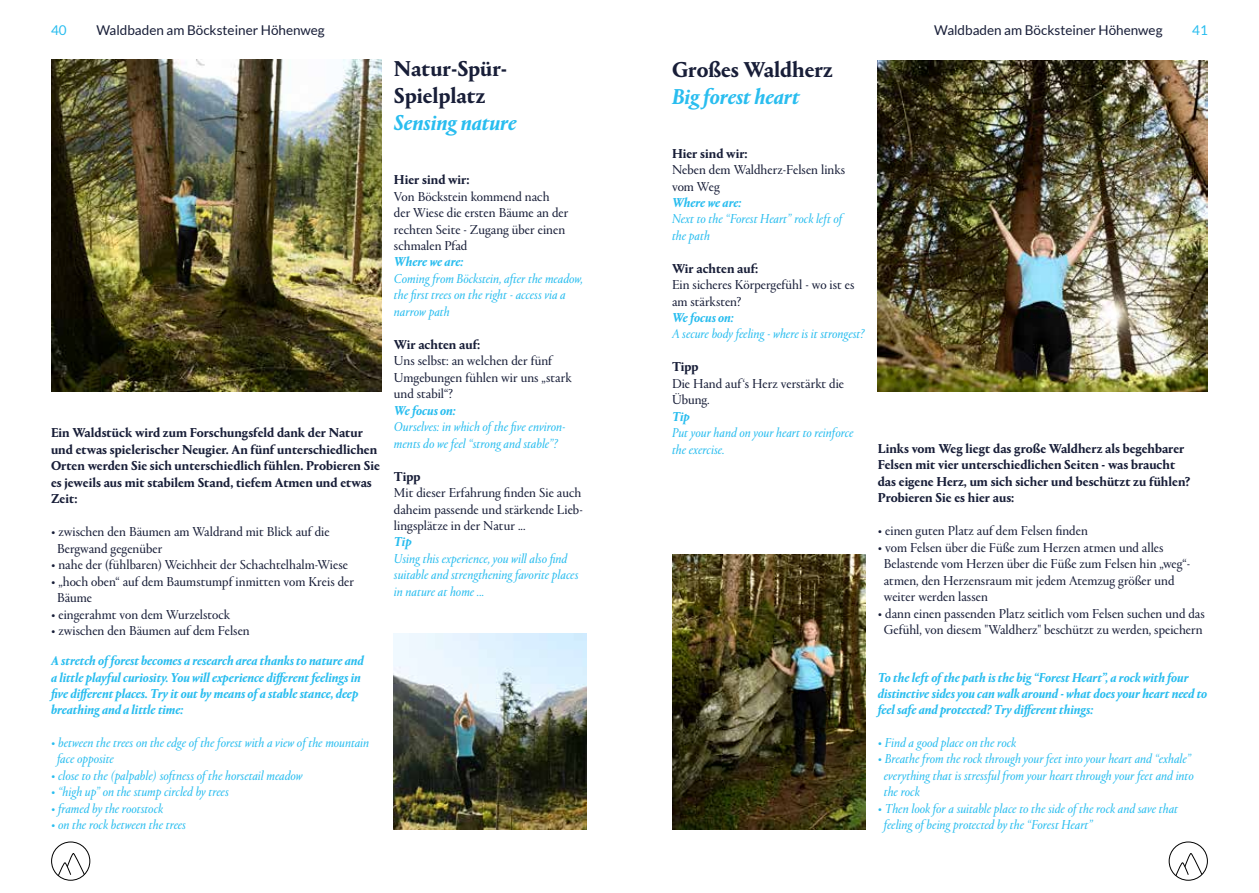
<style>
.page{position:relative;width:1259px;height:893px;background:#fff}
.page>*{position:absolute;margin:0;border:0;box-sizing:border-box;transform-origin:0 0}
.t1{font:700 22.5px/27px "Portrait LF";color:#181e38}
.t2{font:italic 700 22.5px "Portrait LF";color:#29bdef}
.t3{font:13.5px/16.5px "Portrait LF";color:#181e38}
.t4{font:italic 13.5px/16.5px "Portrait LF";color:#29bdef}
.t5{font:700 13.5px/16.5px "Portrait LF";color:#181e38}
.t6{font:italic 700 13.5px/16.2px "Portrait LF";color:#29bdef}
.t7{font:13.5px "Lato";color:#181e38}
.t8{font:13.5px "Lato";color:#29bdef}
</style>
<div class="page">
<svg style="left:51px;top:841px;width:39px;height:40px"></svg>
<svg style="left:1168px;top:841px;width:40px;height:40px"></svg>
<img style="left:51px;top:60px;width:330px;height:331px">
<img style="left:394px;top:634px;width:193px;height:195px">
<img style="left:672px;top:555px;width:193px;height:274px">
<img style="left:878px;top:60px;width:329px;height:332px">
<p class="t8" style="left:51px;top:23px;width:17px">40</p>
<p class="t7" style="left:96px;top:23px;width:230px">Waldbaden am Böcksteiner Höhenweg</p>
<p class="t7" style="left:934px;top:23px;width:230px">Waldbaden am Böcksteiner Höhenweg</p>
<p class="t8" style="left:1192px;top:23px;width:17px">41</p>
<h1 class="t1" style="left:394px;top:54px;width:115px">Natur-Spür-<br>Spielplatz</h1>
<h1 class="t2" style="left:394px;top:107px;width:124px">Sensing nature</h1>
<p class="t5" style="left:51px;top:424px;width:330px">Ein Waldstück wird zum Forschungsfeld dank der Natur und etwas spielerischer Neugier. An fünf unterschiedlichen Orten werden Sie sich unterschiedlich fühlen. Probieren Sie es jeweils aus mit stabilem Stand, tiefem Atmen und etwas Zeit:</p>
<p class="t3" style="left:57px;top:523px;width:274px;text-indent:-6px">• zwischen den Bäumen am Waldrand mit Blick auf die<br>Bergwand gegenüber</p>
<p class="t3" style="left:51px;top:556px;width:298px">• nahe der (fühlbaren) Weichheit der Schachtelhalm-Wiese</p>
<p class="t3" style="left:57px;top:573px;width:298px;text-indent:-6px">• „hoch oben“ auf dem Baumstumpf inmitten vom Kreis der<br>Bäume</p>
<p class="t3" style="left:51px;top:606px;width:181px">• eingerahmt von dem Wurzelstock</p>
<p class="t3" style="left:51px;top:622px;width:200px">• zwischen den Bäumen auf dem Felsen</p>
<p class="t6" style="left:51px;top:652px;width:314px">A stretch of forest becomes a research area thanks to nature and a little playful curiosity. You will experience different feelings in five different places. Try it out by means of a stable stance, deep breathing and a little time:</p>
<p class="t4" style="left:57px;top:734px;width:313px;text-indent:-6px">• between the trees on the edge of the forest with a view of the mountain face opposite</p>
<p class="t4" style="left:51px;top:767px;width:253px">• close to the (palpable) softness of the horsetail meadow</p>
<p class="t4" style="left:51px;top:783px;width:179px">• “high up” on the stump circled by trees</p>
<p class="t4" style="left:51px;top:800px;width:114px">• framed by the rootstock</p>
<p class="t4" style="left:51px;top:816px;width:136px">• on the rock between the trees</p>
<p class="t5" style="left:394px;top:171px;width:77px">Hier sind wir:</p>
<p class="t3" style="left:394px;top:188px;width:176px">Von Böckstein kommend nach der Wiese die ersten Bäume an der rechten Seite - Zugang über einen schmalen Pfad</p>
<p class="t6" style="left:394px;top:253px;width:71px">Where we are:</p>
<p class="t4" style="left:394px;top:270px;width:190px">Coming from Böckstein, after the meadow, the first trees on the right - access via a narrow path</p>
<p class="t5" style="left:394px;top:335px;width:88px">Wir achten auf:</p>
<p class="t3" style="left:394px;top:352px;width:179px">Uns selbst: an welchen der fünf<br>Umgebungen fühlen wir uns „stark und stabil“?</p>
<p class="t6" style="left:394px;top:401px;width:63px">We focus on:</p>
<p class="t4" style="left:394px;top:418px;width:173px">Ourselves: in which of the five environ&shy;ments do we feel “strong and stable”?</p>
<p class="t5" style="left:394px;top:467px;width:28px">Tipp</p>
<p class="t3" style="left:394px;top:484px;width:190px;text-align:justify">Mit dieser Erfahrung finden Sie auch daheim passende und stärkende Lieb&shy;lingsplätze in der Natur ...</p>
<p class="t6" style="left:394px;top:533px;width:19px">Tip</p>
<p class="t4" style="left:394px;top:550px;width:186px">Using this experience, you will also find suitable and strengthening favorite places in nature at home ...</p>
<h1 class="t1" style="left:672px;top:55px;width:162px">Großes Waldherz</h1>
<h1 class="t2" style="left:672px;top:81px;width:129px">Big forest heart</h1>
<p class="t5" style="left:672px;top:144px;width:77px">Hier sind wir:</p>
<p class="t3" style="left:672px;top:161px;width:175px">Neben dem Waldherz-Felsen links vom Weg</p>
<p class="t6" style="left:672px;top:194px;width:71px">Where we are:</p>
<p class="t4" style="left:672px;top:210px;width:172px">Next to the “Forest Heart” rock left of the path</p>
<p class="t5" style="left:672px;top:259px;width:88px">Wir achten auf:</p>
<p class="t3" style="left:672px;top:276px;width:184px">Ein sicheres Körpergefühl - wo ist es am stärksten?</p>
<p class="t6" style="left:672px;top:309px;width:63px">We focus on:</p>
<p class="t4" style="left:672px;top:325px;width:194px">A secure body feeling - where is it strongest?</p>
<p class="t5" style="left:672px;top:358px;width:28px">Tipp</p>
<p class="t3" style="left:672px;top:375px;width:174px">Die Hand auf‘s Herz verstärkt die<br>Übung.</p>
<p class="t6" style="left:672px;top:407px;width:19px">Tip</p>
<p class="t4" style="left:672px;top:424px;width:183px">Put your hand on your heart to reinforce the exercise.</p>
<p class="t5" style="left:877px;top:440px;width:314px">Links vom Weg liegt das große Waldherz als begehbarer Felsen mit vier unterschiedlichen Seiten - was braucht das eigene Herz, um sich sicher und beschützt zu fühlen?<br>Probieren Sie es hier aus:</p>
<p class="t3" style="left:877px;top:522px;width:212px">• einen guten Platz auf dem Felsen finden</p>
<p class="t3" style="left:883px;top:539px;width:308px;text-indent:-6px">• vom Felsen über die Füße zum Herzen atmen und alles Belastende vom Herzen über die Füße zum Felsen hin „weg“- atmen, den Herzensraum mit jedem Atemzug größer und weiter werden lassen</p>
<p class="t3" style="left:877px;top:605px;width:328px;text-align:center">• dann einen passenden Platz seitlich vom Felsen suchen und das<br>Gefühl, von diesem "Waldherz" beschützt zu werden, speichern</p>
<p class="t6" style="left:877px;top:668px;width:331px">To the left of the path is the big “Forest Heart”, a rock with four distinctive sides you can walk around - what does your heart need to feel safe and protected? Try different things:</p>
<p class="t4" style="left:877px;top:734px;width:140px">• Find a good place on the rock</p>
<p class="t4" style="left:883px;top:750px;width:311px;text-indent:-6px">• Breathe from the rock through your feet into your heart and “exhale” everything that is stressful from your heart through your feet and into the rock</p>
<p class="t4" style="left:883px;top:800px;width:296px;text-indent:-6px">• Then look for a suitable place to the side of the rock and save that feeling of being protected by the “Forest Heart”</p>
</div>
